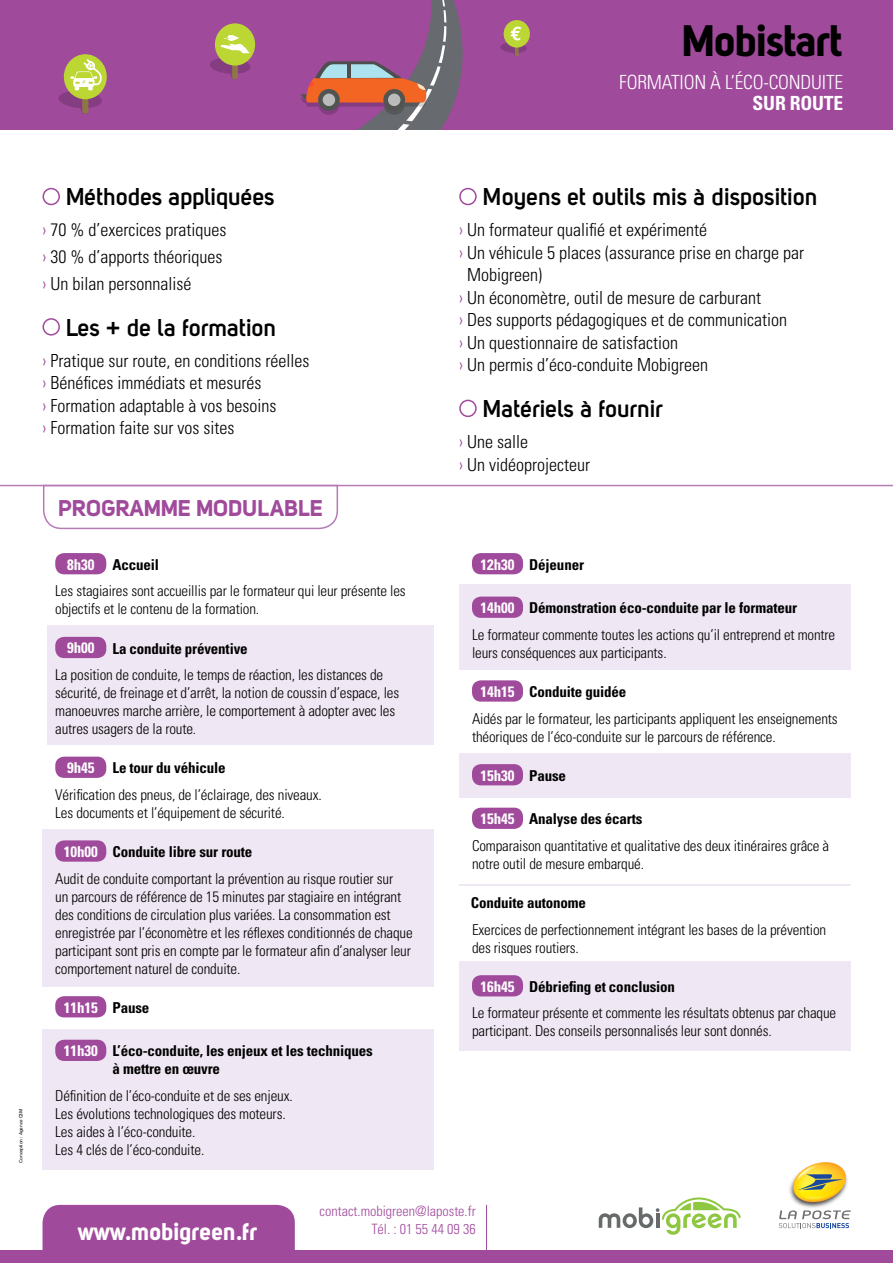
<style>
.page{position:relative;width:893px;height:1263px;background:#fff}
.page>*{position:absolute;margin:0;border:0;box-sizing:border-box;transform-origin:0 0}
.t1{font:43.5px "Uni Sans Bold";letter-spacing:-.02em;color:#000}
.t2{font:700 24px "Uni Sans Semi";color:#000}
.t3{font:24px "Uni Sans Bold";color:#fff}
.t4{font:22.5px "Uni Sans Bold";color:#a04a9c}
.t5{font:300 condensed 19.5px "Univers";letter-spacing:-.01em;color:#fff}
.t6{font:700 condensed 19.5px "Univers";letter-spacing:-.01em;color:#fff}
.t7{font:300 condensed 18px/22.5px "Univers";color:#000}
.t8{font:300 condensed 15px/18px "Univers";letter-spacing:-.01em;color:#000}
.t9{font:700 condensed 15px/18px "Univers";letter-spacing:-.01em;color:#000}
.t10{font:700 condensed 15px "Univers";letter-spacing:-.005em;color:#fff}
.t11{font:300 condensed 14.25px/18px "Univers";color:#a04a9c;text-align:right}
.t12{font:4.5px "Univers";letter-spacing:-.01em;color:#000}
.s1{color:#a04a9c}
.s2{font-weight:700;color:#fff}
.s3{font-weight:700}
.s4{color:#000}
.s5{color:#fff}
</style>
<div class="page">
<div style="left:47px;top:625px;width:387px;height:119px;background:#efe7f3"></div>
<div style="left:459px;top:585px;width:391px;height:85px;background:#efe7f3"></div>
<div style="left:459px;top:753px;width:391px;height:44px;background:#efe7f3"></div>
<hr style="left:459px;top:884px;width:391px;height:1px;background:#efe7f3">
<div style="left:459px;top:961px;width:391px;height:89px;background:#efe7f3"></div>
<div style="left:43px;top:829px;width:391px;height:157px;background:#efe7f3"></div>
<div style="left:43px;top:1029px;width:391px;height:140px;background:#efe7f3"></div>
<div style="left:0;top:1250px;width:893px;height:13px;background:#a04a9c"></div>
<div style="left:43px;top:1205px;width:252px;height:45px;background:#a04a9c"></div>
<div style="left:43px;top:188px;width:17px;height:17px;border:2px solid #a04a9c;border-radius:50%"></div>
<div style="left:43px;top:318px;width:17px;height:18px;border:2px solid #a04a9c;border-radius:50%"></div>
<div style="left:459px;top:188px;width:18px;height:17px;border:2px solid #a04a9c;border-radius:50%"></div>
<div style="left:459px;top:400px;width:18px;height:17px;border:2px solid #a04a9c;border-radius:50%"></div>
<div style="left:0;top:0;width:893px;height:130px;background:#a04a9c"></div>
<hr style="left:486px;top:1205px;width:1px;height:58px;background:#a04a9c">
<hr style="left:0;top:485px;width:893px;height:1px;background:#b57bb5">
<svg style="left:42px;top:484px;width:297px;height:46px"></svg>
<div style="left:55px;top:553px;width:51px;height:21px;background:#a04a9c;border-radius:9px"></div>
<div style="left:55px;top:637px;width:51px;height:21px;background:#a04a9c;border-radius:9px"></div>
<div style="left:55px;top:757px;width:51px;height:21px;background:#a04a9c;border-radius:9px"></div>
<div style="left:55px;top:840px;width:51px;height:22px;background:#a04a9c;border-radius:9px"></div>
<div style="left:55px;top:996px;width:51px;height:21px;background:#a04a9c;border-radius:9px"></div>
<div style="left:55px;top:1040px;width:51px;height:21px;background:#a04a9c;border-radius:9px"></div>
<div style="left:472px;top:553px;width:51px;height:21px;background:#a04a9c;border-radius:9px"></div>
<div style="left:472px;top:597px;width:51px;height:21px;background:#a04a9c;border-radius:9px"></div>
<div style="left:472px;top:680px;width:51px;height:22px;background:#a04a9c;border-radius:9px"></div>
<div style="left:472px;top:764px;width:51px;height:21px;background:#a04a9c;border-radius:9px"></div>
<div style="left:472px;top:808px;width:51px;height:21px;background:#a04a9c;border-radius:9px"></div>
<div style="left:472px;top:975px;width:51px;height:21px;background:#a04a9c;border-radius:9px"></div>
<svg style="left:504px;top:20px;width:26px;height:28px"></svg>
<svg style="left:300px;top:0;width:228px;height:130px"></svg>
<div style="left:215px;top:23px;width:40px;height:43px;background:#bcd634;border-radius:50%"></div>
<svg style="left:210px;top:35px;width:42px;height:45px"></svg>
<div style="left:64px;top:54px;width:43px;height:45px;background:#bcd634;border-radius:50%"></div>
<svg style="left:58px;top:59px;width:45px;height:55px"></svg>
<svg style="left:599px;top:1197px;width:142px;height:38px"></svg>
<svg style="left:779px;top:1210px;width:72px;height:18px"></svg>
<img style="left:789px;top:1175px;width:59px;height:33px">
<svg style="left:792px;top:1162px;width:54px;height:40px;background:#dbc560"></svg>
<h1 class="t1" style="left:682px;top:14px;width:163px">Mobistart</h1>
<h3 class="t5" style="left:619px;top:70px;width:225px">FORMATION À L’ÉCO-CONDUITE</h3>
<h3 class="t6" style="left:753px;top:91px;width:92px">SUR ROUTE</h3>
<p class="t12" style="left:18px;top:1163px;width:56px;rotate:-90deg">Conception : Agence C3M</p>
<h2 class="t2" style="left:66px;top:182px;width:210px">Méthodes appliquées</h2>
<p class="t7" style="left:43px;top:217px;width:185px;line-height:26.7px"><span class="s1">›</span> 70 % d’exercices pratiques <span class="s1">›</span> 30 % d’apports théoriques <span class="s1">›</span> Un bilan personnalisé</p>
<h2 class="t2" style="left:66px;top:313px;width:212px">Les + de la formation</h2>
<p class="t7" style="left:43px;top:349px;width:268px"><span class="s1">›</span> Pratique sur route, en conditions réelles <span class="s1">›</span> Bénéfices immédiats et mesurés<br><span class="s1">›</span> Formation adaptable à vos besoins<br><span class="s1">›</span> Formation faite sur vos sites</p>
<h3 class="t4" style="left:58px;top:494px;width:154px">Pro gramm e mod</h3>
<h3 class="t4" style="left:243px;top:494px;width:82px">ulable</h3>
<p class="t8" style="left:55px;top:551px;width:352px;line-height:26.5px;text-indent:12px"><span class="s2">8h30</span> <span class="s3">Accueil<br></span>Les stagiaires sont accueillis par le formateur qui leur présente les</p>
<p class="t8" style="left:55px;top:600px;width:206px">objectifs et le contenu de la formation.</p>
<p class="t8" style="left:55px;top:635px;width:329px;line-height:26.5px;text-indent:12px"><span class="s2">9h00</span> <span class="s3">La conduite préventive<br></span>La position de conduite, le temps de réaction, les distances de</p>
<p class="t8" style="left:55px;top:684px;width:345px">sécurité, de freinage et d’arrêt, la notion de coussin d’espace, les manoeuvres marche arrière, le comportement à adopter avec les autres usagers de la route.</p>
<p class="t8" style="left:55px;top:755px;width:268px;line-height:26.5px;text-indent:12px"><span class="s2">9h45</span> <span class="s3">Le tour du véhicule<br></span>Vérification des pneus, de l’éclairage, des niveaux.</p>
<p class="t8" style="left:55px;top:804px;width:231px">Les documents et l’équipement de sécurité.</p>
<p class="t8" style="left:55px;top:839px;width:339px;line-height:26.5px;text-indent:8px"><span class="s2">10h00</span> <span class="s3">Conduite libre sur route<br></span>Audit de conduite comportant la prévention au risque routier sur</p>
<p class="t8" style="left:55px;top:887px;width:359px">un parcours de référence de 15 minutes par stagiaire en intégrant des conditions de circulation plus variées. La consommation est enregistrée par l’économètre et les réflexes conditionnés de chaque participant sont pris en compte par le formateur afin d’analyser leur comportement naturel de conduite.</p>
<p class="t10" style="left:64px;top:998px;width:87px">11h15 <span class="s4">Pause</span></p>
<p class="t9" style="left:113px;top:1042px;width:262px;text-indent:-49px"><span class="s5">11h30</span> L’éco-conduite, les enjeux et les techniques à mettre en œuvre</p>
<p class="t8" style="left:55px;top:1087px;width:239px">Définition de l’éco-conduite et de ses enjeux.<br>Les évolutions technologiques des moteurs.<br>Les aides à l’éco-conduite.<br>Les 4 clés de l’éco-conduite.</p>
<h2 class="t2" style="left:483px;top:182px;width:336px">Moyens et outils mis à disposition</h2>
<p class="t7" style="left:459px;top:219px;width:249px"><span class="s1">›</span> Un formateur qualifié et expérimenté</p>
<p class="t7" style="left:459px;top:241px;width:346px"><span class="s1">›</span> Un véhicule 5 places (assurance prise en charge par</p>
<p class="t7" style="left:467px;top:264px;width:76px">Mobigreen)</p>
<p class="t7" style="left:459px;top:286px;width:303px"><span class="s1">›</span> Un économètre, outil de mesure de carburant</p>
<p class="t7" style="left:459px;top:309px;width:329px"><span class="s1">›</span> Des supports pédagogiques et de communication</p>
<p class="t7" style="left:459px;top:331px;width:220px"><span class="s1">›</span> Un questionnaire de satisfaction</p>
<p class="t7" style="left:459px;top:354px;width:250px"><span class="s1">›</span> Un permis d’éco-conduite Mobigreen</p>
<h2 class="t2" style="left:483px;top:394px;width:182px">Matériels à fournir</h2>
<p class="t7" style="left:459px;top:430px;width:132px"><span class="s1">›</span> Une salle<br><span class="s1">›</span> Un vidéoprojecteur</p>
<p class="t9" style="left:480px;top:555px;width:105px"><span class="s5">12h30</span> Déjeuner</p>
<p class="t8" style="left:472px;top:595px;width:365px;line-height:26.5px;text-indent:8px"><span class="s2">14h00</span> <span class="s3">Démonstration éco-conduite par le formateur<br></span>Le formateur commente toutes les actions qu’il entreprend et montre</p>
<p class="t8" style="left:472px;top:644px;width:196px">leurs conséquences aux participants.</p>
<p class="t8" style="left:472px;top:678px;width:367px;line-height:26.5px;text-indent:8px"><span class="s2">14h15</span> <span class="s3">Conduite guidée<br></span>Aidés par le formateur, les participants appliquent les enseignements</p>
<p class="t8" style="left:472px;top:727px;width:305px">théoriques de l’éco-conduite sur le parcours de référence.</p>
<p class="t10" style="left:480px;top:766px;width:87px">15h30 <span class="s4">Pause</span></p>
<p class="t8" style="left:472px;top:806px;width:359px;line-height:26.5px;text-indent:8px"><span class="s2">15h45</span> <span class="s3">Analyse des écarts<br></span>Comparaison quantitative et qualitative des deux itinéraires grâce à</p>
<p class="t8" style="left:472px;top:855px;width:174px">notre outil de mesure embarqué.</p>
<p class="t9" style="left:471px;top:894px;width:117px">Conduite autonome</p>
<p class="t8" style="left:472px;top:920px;width:356px">Exercices de perfectionnement intégrant les bases de la prévention des risques routiers.</p>
<p class="t8" style="left:472px;top:973px;width:366px;line-height:26.5px;text-indent:8px"><span class="s2">16h45</span> <span class="s3">Débriefing et conclusion<br></span>Le formateur présente et commente les résultats obtenus par chaque</p>
<p class="t8" style="left:472px;top:1022px;width:301px">participant. Des conseils personnalisés leur sont donnés.</p>
<h2 class="t3" style="left:78px;top:1216px;width:181px">www.mobigreen.fr</h2>
<p class="t11" style="left:319px;top:1202px;width:158px">contact.mobigreen@laposte.fr<br>Tél. : 01 55 44 09 36</p>
</div>
